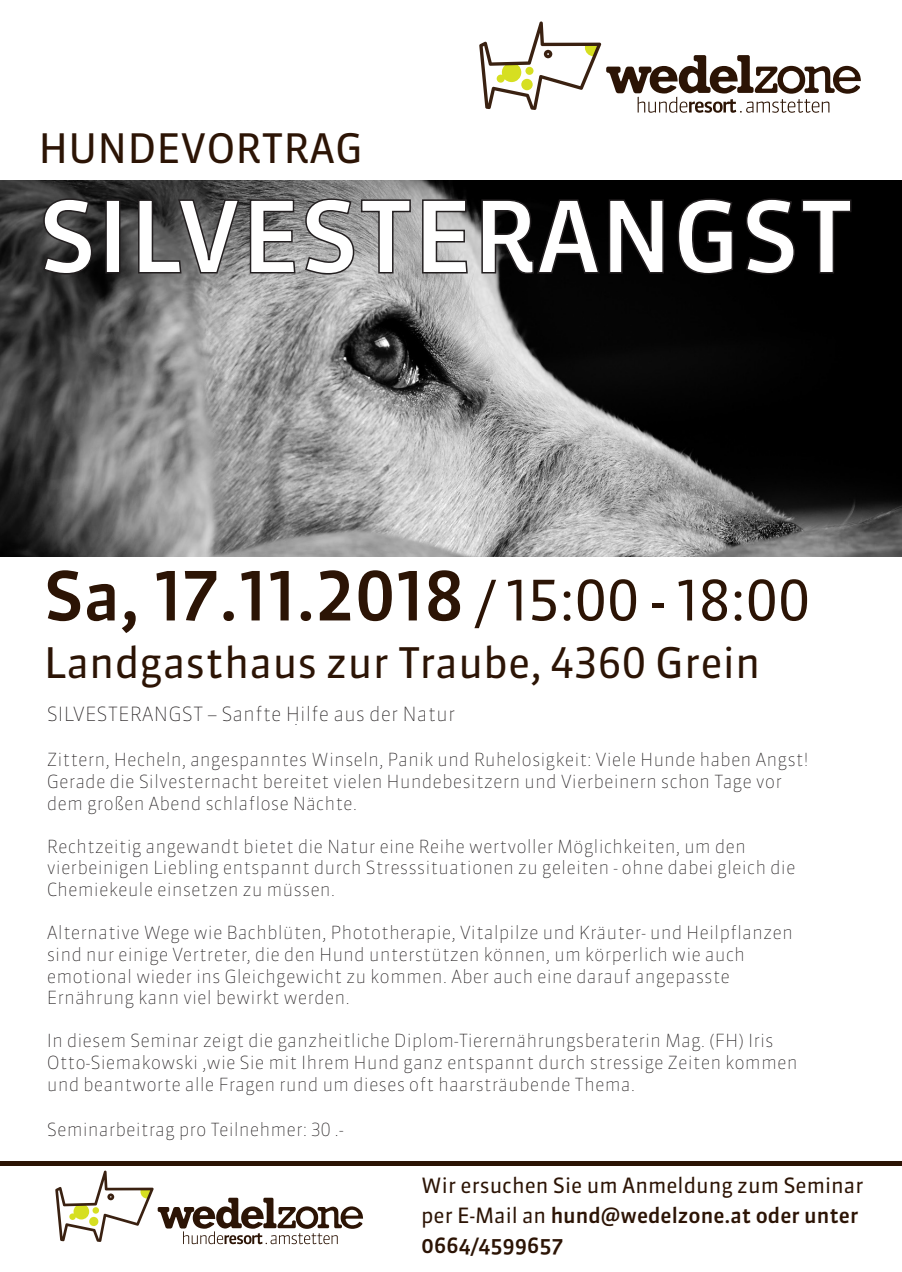
<style>
.page{position:relative;width:902px;height:1272px;background:#fff}
.page>*{position:absolute;margin:0;border:0;box-sizing:border-box;transform-origin:0 0}
.t1{font:500 99px "Sanuk LF";color:#fff}
.t2{font:500 67.5px "Sanuk LF";color:#2c1405}
.t3{font:42px "Sanuk LF";color:#2c1405}
.t4{font:40.5px "Sanuk LF";color:#2c1405}
.t5{font:500 21px/30px "Sanuk";color:#2c1405}
.t6{font:21px "Sanuk LF";color:#2c1405}
.t7{font:100 19.5px "Sanuk LF";color:#231f20}
.t8{font:100 18px/21.6px "Sanuk LF";color:#231f20}
.s1{font-weight:400;font-size:55.5px}
.s2{font-family:"Sanuk LF";font-weight:400}
</style>
<div class="page">
<svg style="left:55px;top:1170px;width:308px;height:74px"></svg>
<div style="left:0;top:1161px;width:901px;height:5px;background:#2c1405"></div>
<svg style="left:479px;top:21px;width:381px;height:92px"></svg>
<img style="left:0;top:181px;width:901px;height:375px">
<svg style="left:42px;top:198px;width:51px;height:77px;background:#333"></svg>
<div style="left:105px;top:199px;width:15px;height:74px;border:2px solid #231f20"></div>
<svg style="left:137px;top:198px;width:103px;height:76px;background:#595959"></svg>
<svg style="left:249px;top:199px;width:47px;height:75px;background:#777676"></svg>
<svg style="left:304px;top:198px;width:107px;height:77px;background:#979797"></svg>
<svg style="left:421px;top:199px;width:47px;height:75px;background:#a3a2a2"></svg>
<svg style="left:480px;top:199px;width:120px;height:76px;background:#121212"></svg>
<svg style="left:608px;top:198px;width:56px;height:77px;background:#060505"></svg>
<svg style="left:676px;top:198px;width:58px;height:77px;background:#040404"></svg>
<svg style="left:744px;top:198px;width:108px;height:77px;background:#030202"></svg>
<p class="t4" style="left:38px;top:123px;width:326px">HUNDEVORTRAG</p>
<p class="t1" style="left:38px;top:175px;width:816px">SILVESTERANGST</p>
<p class="t2" style="left:44px;top:554px;width:767px">Sa, 17.11.2018 <span class="s1">/ 15:00 - 18:00</span></p>
<p class="t3" style="left:44px;top:636px;width:717px">Landgasthaus zur Traube, 4360 Grein</p>
<p class="t7" style="left:47px;top:702px;width:410px">SILVESTERANGST – Sanfte Hilfe aus der Natur</p>
<p class="t8" style="left:47px;top:749px;width:763px">Zittern, Hecheln, angespanntes Winseln, Panik und Ruhelosigkeit: Viele Hunde haben Angst!<br>Gerade die Silvesternacht bereitet vielen Hundebesitzern und Vierbeinern schon Tage vor dem großen Abend schlaflose Nächte.</p>
<p class="t8" style="left:47px;top:835px;width:700px">Rechtzeitig angewandt bietet die Natur eine Reihe wertvoller Möglichkeiten, um den</p>
<p class="t8" style="left:47px;top:857px;width:750px">vierbeinigen Liebling entspannt durch Stresssituationen zu geleiten - ohne dabei gleich die<br>Chemiekeule einsetzen zu müssen.</p>
<p class="t8" style="left:47px;top:921px;width:747px">Alternative Wege wie Bachblüten, Phototherapie, Vitalpilze und Kräuter- und Heilpflanzen sind nur einige Vertreter, die den Hund unterstützen können, um körperlich wie auch</p>
<p class="t8" style="left:47px;top:965px;width:684px">emotional wieder ins Gleichgewicht zu kommen. Aber auch eine darauf angepasste</p>
<p class="t8" style="left:47px;top:986px;width:304px">Ernährung kann viel bewirkt werden.</p>
<p class="t8" style="left:47px;top:1029px;width:752px">In diesem Seminar zeigt die ganzheitliche Diplom-Tierernährungsberaterin Mag. (FH) Iris<br>Otto-Siemakowski ,wie Sie mit Ihrem Hund ganz entspannt durch stressige Zeiten kommen und beantworte alle Fragen rund um dieses oft haarsträubende Thema.</p>
<p class="t8" style="left:47px;top:1118px;width:298px">Seminarbeitrag pro Teilnehmer: 30 .-</p>
<p class="t6" style="left:421px;top:1171px;width:444px">Wir ersuchen Sie um Anmeldung zum Seminar</p>
<p class="t5" style="left:421px;top:1199px;width:438px"><span class="s2">per E-Mail an</span> hund@wedelzone.at oder unter<br>0664/4599657</p>
</div>
